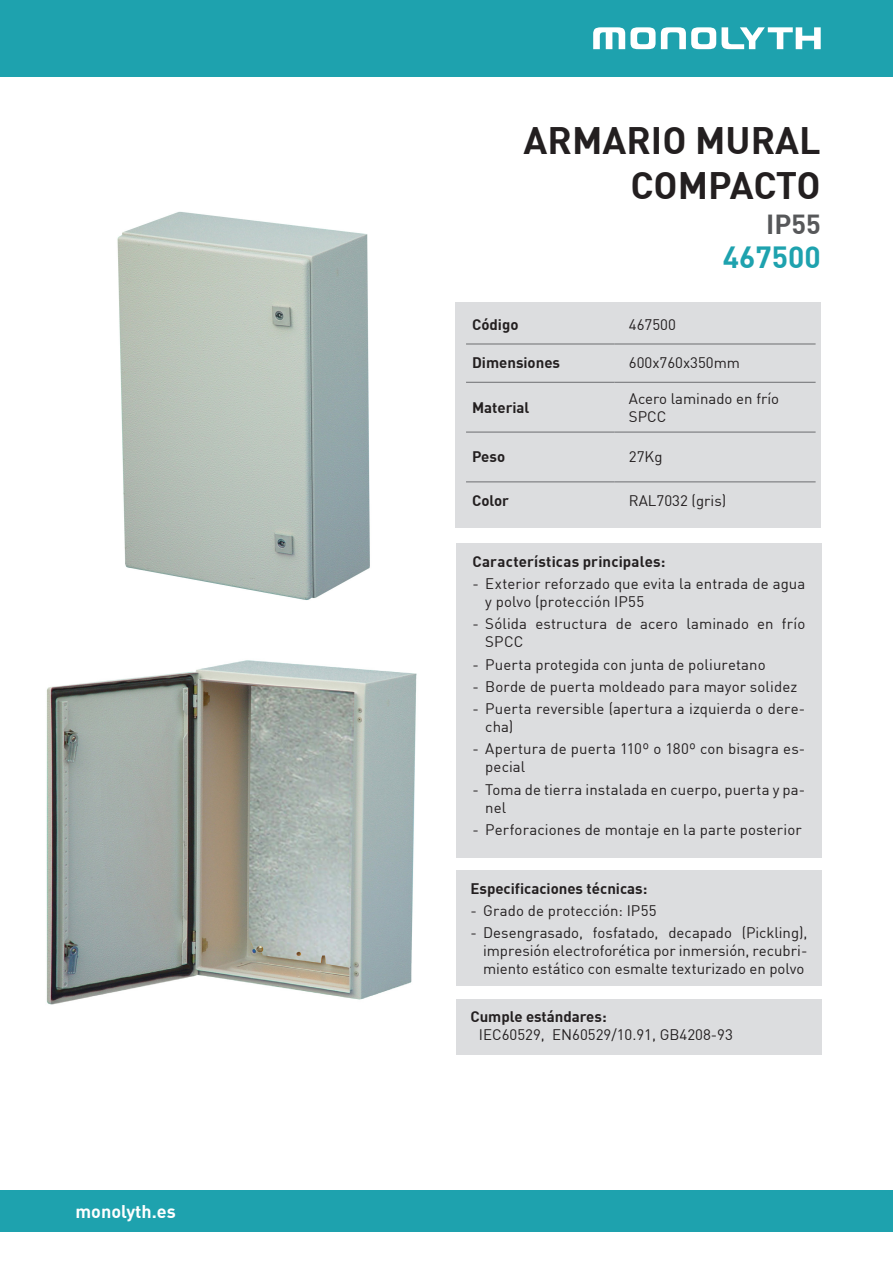
<style>
.page{position:relative;width:893px;height:1263px;background:#fff}
.page>*{position:absolute;margin:0;border:0;box-sizing:border-box;transform-origin:0 0}
.t1{font:700 37.5px/45px "DIN";color:#231f20;text-align:right}
.t2{font:700 30px "DIN";color:#1ea2ae}
.t3{font:700 27px "DIN";color:#57585a}
.t4{font:700 18px "DIN";color:#fff}
.Estilo_de_párrafo_1{font:15px/18px "DIN";letter-spacing:.005em;color:#231f20}
.Estilo_de_párrafo_2{font:700 15px "DIN";color:#231f20}
</style>
<div class="page">
<div style="left:0;top:0;width:893px;height:77px;background:#1ea2ae"></div>
<svg style="left:593px;top:27px;width:123px;height:22px"></svg>
<svg style="left:722px;top:27px;width:99px;height:22px"></svg>
<div style="left:0;top:1191px;width:893px;height:41px;background:#1ea2ae"></div>
<div style="left:456px;top:543px;width:366px;height:315px;background:#dcdddf"></div>
<div style="left:456px;top:999px;width:366px;height:55px;background:#dcdddf"></div>
<div style="left:456px;top:870px;width:366px;height:116px;background:#dcdddf"></div>
<div style="left:455px;top:302px;width:366px;height:225px;background:#dcdddf"></div>
<hr style="left:466px;top:344px;width:148px;height:1px;background:#6c6d70">
<hr style="left:614px;top:344px;width:202px;height:1px;background:#6c6d70">
<hr style="left:466px;top:382px;width:148px;height:1px;background:#6c6d70">
<hr style="left:614px;top:382px;width:202px;height:1px;background:#6c6d70">
<hr style="left:466px;top:432px;width:148px;height:1px;background:#6c6d70">
<hr style="left:614px;top:432px;width:202px;height:1px;background:#6c6d70">
<hr style="left:466px;top:482px;width:148px;height:1px;background:#6c6d70">
<hr style="left:614px;top:482px;width:202px;height:1px;background:#6c6d70">
<img style="left:46px;top:660px;width:371px;height:345px">
<img style="left:117px;top:211px;width:253px;height:389px">
<p class="t4" style="left:75px;top:1199px;width:102px">monolyth.es</p>
<p class="t1" style="left:524px;top:117px;width:299px">ARMARIO MURAL<br>COMPACTO</p>
<p class="t3" style="left:766px;top:206px;width:56px">IP55</p>
<p class="t2" style="left:723px;top:238px;width:99px">467500</p>
<p class="Estilo_de_párrafo_2" style="left:472px;top:315px;width:48px">Código</p>
<p class="Estilo_de_párrafo_1" style="left:629px;top:315px;width:48px">467500</p>
<p class="Estilo_de_párrafo_2" style="left:472px;top:353px;width:90px">Dimensiones</p>
<p class="Estilo_de_párrafo_1" style="left:629px;top:354px;width:113px">600x760x350mm</p>
<p class="Estilo_de_párrafo_2" style="left:472px;top:397px;width:59px">Material</p>
<p class="Estilo_de_párrafo_1" style="left:629px;top:389px;width:152px">Acero laminado en frío<br>SPCC</p>
<p class="Estilo_de_párrafo_2" style="left:472px;top:447px;width:35px">Peso</p>
<p class="Estilo_de_párrafo_1" style="left:629px;top:448px;width:35px">27Kg</p>
<p class="Estilo_de_párrafo_2" style="left:472px;top:491px;width:38px">Color</p>
<p class="Estilo_de_párrafo_1" style="left:629px;top:492px;width:99px">RAL7032 (gris)</p>
<p class="Estilo_de_párrafo_2" style="left:472px;top:552px;width:194px">Características principales:</p>
<p class="Estilo_de_párrafo_1" style="left:485px;top:574px;width:322px;text-indent:-13px">- Exterior reforzado que evita la entrada de agua y polvo (protección IP55</p>
<p class="Estilo_de_párrafo_1" style="left:485px;top:615px;width:322px;text-indent:-13px">- Sólida estructura de acero laminado en frío<br>SPCC</p>
<p class="Estilo_de_párrafo_1" style="left:472px;top:655px;width:295px">- Puerta protegida con junta de poliuretano</p>
<p class="Estilo_de_párrafo_1" style="left:472px;top:677px;width:326px">- Borde de puerta moldeado para mayor solidez</p>
<p class="Estilo_de_párrafo_1" style="left:485px;top:699px;width:322px;text-indent:-13px">- Puerta reversible (apertura a izquierda o dere&shy;cha)</p>
<p class="Estilo_de_párrafo_1" style="left:485px;top:740px;width:322px;text-indent:-13px">- Apertura de puerta 110º o 180º con bisagra es&shy;pecial</p>
<p class="Estilo_de_párrafo_1" style="left:485px;top:780px;width:322px;text-indent:-13px">- Toma de tierra instalada en cuerpo, puerta y pa&shy;nel</p>
<p class="Estilo_de_párrafo_1" style="left:472px;top:820px;width:331px">- Perforaciones de montaje en la parte posterior</p>
<p class="Estilo_de_párrafo_2" style="left:470px;top:879px;width:178px">Especificaciones técnicas:</p>
<p class="Estilo_de_párrafo_1" style="left:470px;top:901px;width:188px">- Grado de protección: IP55</p>
<p class="Estilo_de_párrafo_1" style="left:483px;top:924px;width:326px;text-align:justify;text-indent:-13px">- Desengrasado, fosfatado, decapado (Pickling), impresión electroforética por inmersión, recubri&shy;miento estático con esmalte texturizado en polvo</p>
<p class="Estilo_de_párrafo_2" style="left:470px;top:1007px;width:138px">Cumple estándares:</p>
<p class="Estilo_de_párrafo_1" style="left:479px;top:1025px;width:256px">IEC60529, EN60529/10.91, GB4208-93</p>
</div>
